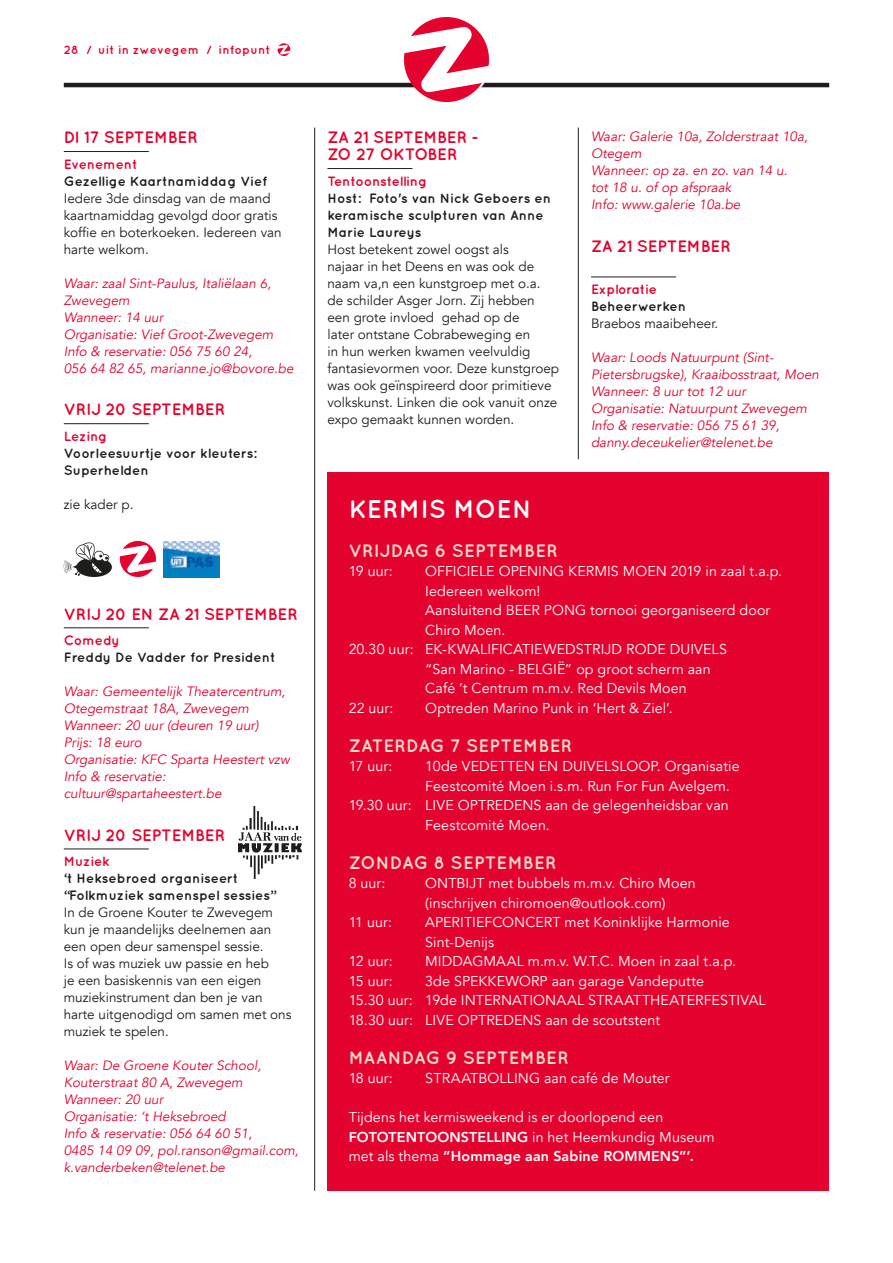
<style>
.page{position:relative;width:893px;height:1263px;background:#fff}
.page>*{position:absolute;margin:0;border:0;box-sizing:border-box;transform-origin:0 0}
.t1{font:700 25.5px "Quicksand";letter-spacing:.01em;color:#fff}
.t2{font:700 18px "Quicksand";letter-spacing:.02em;color:#fbd9ca}
.t3{font:700 16.5px/17px "Quicksand";letter-spacing:-.01em;color:#e4032e}
.t4{font:14.25px/19.5px "Avenir";letter-spacing:.01em;color:#fff}
.t5{font:italic 13.5px/17px "Avenir";color:#e4032e}
.t6{font:13.5px/17px "Avenir";color:#1d1d1b}
.t7{font:700 13.5px/17px "Quicksand";color:#1d1d1b}
.t8{font:700 13.5px "Quicksand";letter-spacing:-.01em;color:#e4032e}
.t9{font:700 12px "Quicksand";letter-spacing:.025em;color:#e4032e}
.s1{font-weight:800}
</style>
<div class="page">
<svg style="left:278px;top:43px;width:12px;height:13px"></svg>
<hr style="left:64px;top:83px;width:765px;height:4px;background:#1d1d1b">
<hr style="left:314px;top:128px;width:1px;height:1063px;background:#1d1d1b">
<hr style="left:578px;top:128px;width:1px;height:331px;background:#1d1d1b">
<svg style="left:404px;top:17px;width:85px;height:86px"></svg>
<hr style="left:64px;top:151px;width:85px;height:1px;background:#1d1d1b">
<hr style="left:64px;top:423px;width:85px;height:1px;background:#1d1d1b">
<hr style="left:64px;top:627px;width:85px;height:1px;background:#1d1d1b">
<hr style="left:64px;top:849px;width:85px;height:1px;background:#1d1d1b">
<svg style="left:64px;top:542px;width:48px;height:35px"></svg>
<svg style="left:120px;top:541px;width:36px;height:36px"></svg>
<img style="left:164px;top:542px;width:56px;height:35px">
<hr style="left:327px;top:168px;width:85px;height:1px;background:#1d1d1b">
<hr style="left:591px;top:277px;width:85px;height:1px;background:#1d1d1b">
<img style="left:238px;top:806px;width:64px;height:73px">
<div style="left:327px;top:472px;width:502px;height:719px;background:#e4032e"></div>
<p class="t9" style="left:64px;top:43px;width:208px">28 / uit in zwevegem / infopunt</p>
<p class="t3" style="left:64px;top:128px;width:135px">DI 17 SEPTEMBER</p>
<p class="t8" style="left:64px;top:156px;width:75px">Evenement</p>
<p class="t7" style="left:64px;top:172px;width:205px">Gezellige Kaartnamiddag Vief</p>
<p class="t6" style="left:64px;top:190px;width:219px">Iedere 3de dinsdag van de maand kaartnamiddag gevolgd door gratis koffie en boterkoeken. Iedereen van harte welkom.</p>
<p class="t5" style="left:64px;top:275px;width:231px">Waar: zaal Sint-Paulus, Italiëlaan 6,<br>Zwevegem<br>Wanneer: 14 uur<br>Organisatie: Vief Groot-Zwevegem<br>Info &amp; reservatie: 056 75 60 24,<br>056 64 82 65, marianne.jo@bovore.be</p>
<p class="t3" style="left:64px;top:401px;width:163px">VRIJ 20 SEPTEMBER</p>
<p class="t8" style="left:64px;top:428px;width:45px">Lezing</p>
<p class="t7" style="left:64px;top:444px;width:194px">Voorleesuurtje voor kleuters:<br>Superhelden</p>
<p class="t6" style="left:64px;top:496px;width:71px">zie kader p.</p>
<p class="t3" style="left:64px;top:605px;width:236px">VRIJ 20 EN ZA 21 SEPTEMBER</p>
<p class="t8" style="left:64px;top:632px;width:57px">Comedy</p>
<p class="t7" style="left:64px;top:648px;width:213px">Freddy De Vadder for President</p>
<p class="t5" style="left:64px;top:683px;width:227px">Waar: Gemeentelijk Theatercentrum,<br>Otegemstraat 18A, Zwevegem<br>Wanneer: 20 uur (deuren 19 uur)<br>Prijs: 18 euro<br>Organisatie: KFC Sparta Heestert vzw<br>Info &amp; reservatie: cultuur@spartaheestert.be</p>
<p class="t3" style="left:64px;top:826px;width:163px">VRIJ 20 SEPTEMBER</p>
<p class="t8" style="left:64px;top:853px;width:48px">Muziek</p>
<p class="t7" style="left:64px;top:869px;width:213px">‘t Heksebroed organiseert “Folkmuziek samenspel sessies”</p>
<p class="t6" style="left:64px;top:904px;width:229px">In de Groene Kouter te Zwevegem kun je maandelijks deelnemen aan een open deur samenspel sessie.<br>Is of was muziek uw passie en heb<br>je een basiskennis van een eigen muziekinstrument dan ben je van harte uitgenodigd om samen met ons muziek te spelen.</p>
<p class="t5" style="left:64px;top:1057px;width:236px">Waar: De Groene Kouter School,<br>Kouterstraat 80 A, Zwevegem<br>Wanneer: 20 uur<br>Organisatie: ‘t Heksebroed<br>Info &amp; reservatie: 056 64 60 51,<br>0485 14 09 09, pol.ranson@gmail.com, k.vanderbeken@telenet.be</p>
<p class="t3" style="left:327px;top:128px;width:152px">ZA 21 SEPTEMBER -<br>ZO 27 OKTOBER</p>
<p class="t8" style="left:327px;top:173px;width:101px">Tentoonstelling</p>
<p class="t7" style="left:327px;top:189px;width:225px">Host: Foto's van Nick Geboers en keramische sculpturen van Anne<br>Marie Laureys</p>
<p class="t6" style="left:327px;top:241px;width:233px">Host betekent zowel oogst als<br>najaar in het Deens en was ook de naam va,n een kunstgroep met o.a. de schilder Asger Jorn. Zij hebben een grote invloed gehad op de<br>later ontstane Cobrabeweging en<br>in hun werken kwamen veelvuldig fantasievormen voor. Deze kunstgroep was ook geïnspireerd door primitieve volkskunst. Linken die ook vanuit onze expo gemaakt kunnen worden.</p>
<p class="t5" style="left:591px;top:128px;width:218px">Waar: Galerie 10a, Zolderstraat 10a,<br>Otegem<br>Wanneer: op za. en zo. van 14 u.<br>tot 18 u. of op afspraak<br>Info: www.galerie 10a.be</p>
<p class="t3" style="left:591px;top:237px;width:141px">ZA 21 SEPTEMBER</p>
<p class="t8" style="left:591px;top:281px;width:68px">Exploratie</p>
<p class="t7" style="left:591px;top:298px;width:96px">Beheerwerken</p>
<p class="t6" style="left:591px;top:315px;width:129px">Braebos maaibeheer.</p>
<p class="t5" style="left:591px;top:349px;width:229px">Waar: Loods Natuurpunt (Sint-<br>Pietersbrugske), Kraaibosstraat, Moen<br>Wanneer: 8 uur tot 12 uur<br>Organisatie: Natuurpunt Zwevegem<br>Info &amp; reservatie: 056 75 61 39, danny.deceukelier@telenet.be</p>
<h1 class="t1" style="left:349px;top:493px;width:184px">KERMIS MOEN</h1>
<p class="t2" style="left:349px;top:539px;width:211px">VRIJDAG 6 SEPTEMBER</p>
<p class="t4" style="left:349px;top:562px;width:45px">19 uur:</p>
<p class="t4" style="left:425px;top:562px;width:358px">OFFICIELE OPENING KERMIS MOEN 2019 in zaal t.a.p.</p>
<p class="t4" style="left:425px;top:581px;width:117px">Iedereen welkom!</p>
<p class="t4" style="left:425px;top:601px;width:347px">Aansluitend BEER PONG tornooi georganiseerd door</p>
<p class="t4" style="left:425px;top:620px;width:82px">Chiro Moen.</p>
<p class="t4" style="left:349px;top:640px;width:380px">20.30 uur: EK-KWALIFICATIEWEDSTRIJD RODE DUIVELS</p>
<p class="t4" style="left:425px;top:659px;width:287px">“San Marino - BELGIË” op groot scherm aan</p>
<p class="t4" style="left:425px;top:679px;width:263px">Café ’t Centrum m.m.v. Red Devils Moen</p>
<p class="t4" style="left:349px;top:698px;width:46px">22 uur:</p>
<p class="t4" style="left:425px;top:698px;width:249px">Optreden Marino Punk in ‘Hert &amp; Ziel’.</p>
<p class="t2" style="left:349px;top:734px;width:225px">ZATERDAG 7 SEPTEMBER</p>
<p class="t4" style="left:349px;top:757px;width:45px">17 uur:</p>
<p class="t4" style="left:425px;top:757px;width:316px">10de VEDETTEN EN DUIVELSLOOP. Organisatie</p>
<p class="t4" style="left:425px;top:776px;width:306px">Feestcomité Moen i.s.m. Run For Fun Avelgem.</p>
<p class="t4" style="left:349px;top:796px;width:382px">19.30 uur: LIVE OPTREDENS aan de gelegenheidsbar van</p>
<p class="t4" style="left:425px;top:815px;width:126px">Feestcomité Moen.</p>
<p class="t2" style="left:349px;top:851px;width:209px">ZONDAG 8 SEPTEMBER</p>
<p class="t4" style="left:349px;top:874px;width:38px">8 uur:</p>
<p class="t4" style="left:425px;top:874px;width:272px">ONTBIJT met bubbels m.m.v. Chiro Moen (inschrijven chiromoen@outlook.com)</p>
<p class="t4" style="left:349px;top:913px;width:45px">11 uur:</p>
<p class="t4" style="left:425px;top:913px;width:306px">APERITIEFCONCERT met Koninklijke Harmonie<br>Sint-Denijs</p>
<p class="t4" style="left:349px;top:952px;width:45px">12 uur:</p>
<p class="t4" style="left:425px;top:952px;width:312px">MIDDAGMAAL m.m.v. W.T.C. Moen in zaal t.a.p.</p>
<p class="t4" style="left:349px;top:971px;width:46px">15 uur:</p>
<p class="t4" style="left:349px;top:971px;width:419px;text-indent:77px">3de SPEKKEWORP aan garage Vandeputte<br>15.30 uur: 19de INTERNATIONAAL STRAATTHEATERFESTIVAL<br>18.30 uur: LIVE OPTREDENS aan de scoutstent</p>
<p class="t2" style="left:349px;top:1046px;width:221px">MAANDAG 9 SEPTEMBER</p>
<p class="t4" style="left:349px;top:1069px;width:46px">18 uur:</p>
<p class="t4" style="left:425px;top:1069px;width:246px">STRAATBOLLING aan café de Mouter</p>
<p class="t4" style="left:349px;top:1108px;width:368px">Tijdens het kermisweekend is er doorlopend een<br><span class="s1">FOTOTENTOONSTELLING</span> in het Heemkundig Museum met als thema <span class="s1">”Hommage aan Sabine ROMMENS”’.</span></p>
</div>
